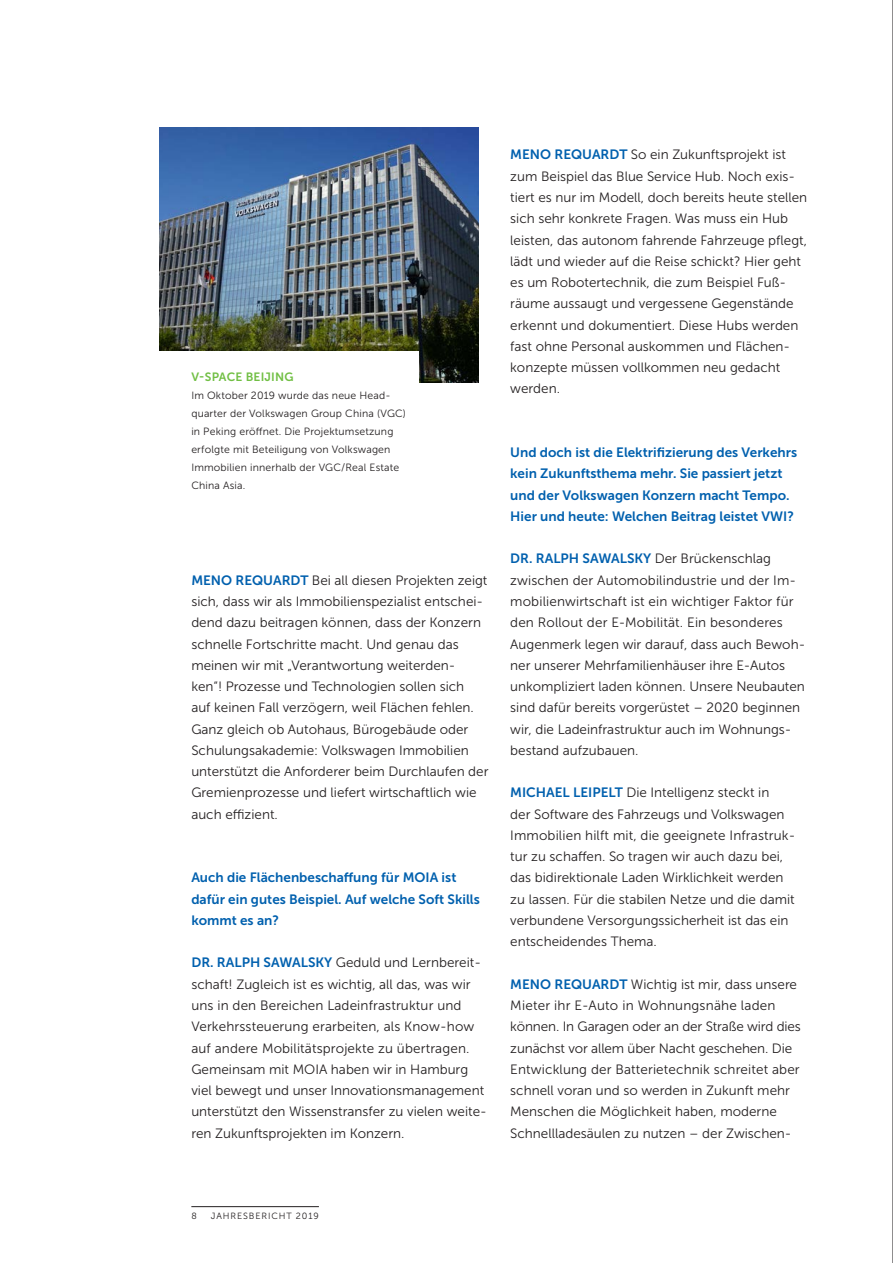
<style>
.page{position:relative;width:893px;height:1263px;background:#fff}
.page>*{position:absolute;margin:0;border:0;box-sizing:border-box;transform-origin:0 0}
.t1{font:13.5px/21.3px "Museo Sans 300";color:#231f20}
.t2{font:13.5px/21.3px "Museo Sans 700";color:#0160ae}
.t3{font:12px "Museo Sans 700";letter-spacing:.015em;color:#71bf44}
.t4{font:10.5px/18px "Museo Sans 300";letter-spacing:.015em;color:#231f20}
.t5{font:9px "Museo Sans 300";letter-spacing:.1em;color:#231f20}
.s1{font-family:"Museo Sans 700";color:#0160ae}
.s2{font-family:"Museo Sans 300";color:#231f20}
</style>
<div class="page">
<hr style="left:191px;top:1206px;width:128px;height:1px;background:#231f20">
<hr style="left:892px;top:0;width:1px;height:1263px;background:#231f20">
<img style="left:159px;top:128px;width:319px;height:255px">
<div style="left:128px;top:351px;width:291px;height:117px;background:#fff"></div>
<p class="t3" style="left:191px;top:370px;width:104px">V-SPACE BEIJING</p>
<p class="t4" style="left:191px;top:387px;width:216px">Im Oktober 2019 wurde das neue Head&shy;quarter der Volkswagen Group China (VGC) in Peking eröffnet. Die Projektumsetzung erfolgte mit Beteiligung von Volkswagen Immobilien innerhalb der VGC/Real Estate China Asia.</p>
<p class="t1" style="left:191px;top:569px;width:299px"><span class="s1">MENO REQUARDT</span> Bei all diesen Projekten zeigt sich, dass wir als Immobilienspezialist entschei&shy;dend dazu beitragen können, dass der Konzern schnelle Fortschritte macht. Und genau das meinen wir mit „Verantwortung weiterden&shy;ken“! Prozesse und Technologien sollen sich<br>auf keinen Fall verzögern, weil Flächen fehlen.<br>Ganz gleich ob Autohaus, Bürogebäude oder Schulungsakademie: Volkswagen Immobilien unterstützt die Anforderer beim Durchlaufen der Gremienprozesse und liefert wirtschaftlich wie auch effizient.</p>
<p class="t2" style="left:191px;top:867px;width:290px">Auch die Flächenbeschaffung für MOIA ist dafür ein gutes Beispiel. Auf welche Soft Skills kommt es an?</p>
<p class="t1" style="left:191px;top:952px;width:297px"><span class="s1">DR. RALPH SAWALSKY</span> Geduld und Lernbereit&shy;schaft! Zugleich ist es wichtig, all das, was wir uns in den Bereichen Ladeinfrastruktur und Verkehrssteuerung erarbeiten, als Know-how auf andere Mobilitätsprojekte zu übertragen.<br>Gemeinsam mit MOIA haben wir in Hamburg viel bewegt und unser Innovationsmanagement unterstützt den Wissenstransfer zu vielen weite&shy;ren Zukunftsprojekten im Konzern.</p>
<p class="t1" style="left:510px;top:144px;width:299px"><span class="s1">MENO REQUARDT</span> So ein Zukunftsprojekt ist zum Beispiel das Blue Service Hub. Noch exis&shy;tiert es nur im Modell, doch bereits heute stellen sich sehr konkrete Fragen. Was muss ein Hub leisten, das autonom fahrende Fahrzeuge pflegt, lädt und wieder auf die Reise schickt? Hier geht es um Robotertechnik, die zum Beispiel Fuß&shy;räume aussaugt und vergessene Gegenstände erkennt und dokumentiert. Diese Hubs werden fast ohne Personal auskommen und Flächen&shy;konzepte müssen vollkommen neu gedacht werden.</p>
<p class="t2" style="left:510px;top:442px;width:288px">Und doch ist die Elektrifizierung des Verkehrs kein Zukunftsthema mehr. Sie passiert jetzt und der Volkswagen Konzern macht Tempo.<br>Hier und heute: Welchen Beitrag leistet VWI?</p>
<p class="t2" style="left:510px;top:548px;width:262px">DR. RALPH SAWALSKY <span class="s2">Der Brückenschlag</span></p>
<p class="t1" style="left:510px;top:569px;width:297px">zwischen der Automobilindustrie und der Im&shy;mobilienwirtschaft ist ein wichtiger Faktor für den Rollout der E-Mobilität. Ein besonderes Augenmerk legen wir darauf, dass auch Bewoh&shy;ner unserer Mehrfamilienhäuser ihre E-Autos unkompliziert laden können. Unsere Neubauten sind dafür bereits vorgerüstet – 2020 beginnen wir, die Ladeinfrastruktur auch im Wohnungs&shy;bestand aufzubauen.</p>
<p class="t1" style="left:510px;top:782px;width:287px"><span class="s1">MICHAEL LEIPELT</span> Die Intelligenz steckt in<br>der Software des Fahrzeugs und Volkswagen Immobilien hilft mit, die geeignete Infrastruk&shy;tur zu schaffen. So tragen wir auch dazu bei, das bidirektionale Laden Wirklichkeit werden zu lassen. Für die stabilen Netze und die damit verbundene Versorgungssicherheit ist das ein entscheidendes Thema.</p>
<p class="t1" style="left:510px;top:973px;width:292px"><span class="s1">MENO REQUARDT</span> Wichtig ist mir, dass unsere Mieter ihr E-Auto in Wohnungsnähe laden können. In Garagen oder an der Straße wird dies zunächst vor allem über Nacht geschehen. Die Entwicklung der Batterietechnik schreitet aber schnell voran und so werden in Zukunft mehr Menschen die Möglichkeit haben, moderne Schnellladesäulen zu nutzen – der Zwischen-</p>
<p class="t5" style="left:191px;top:1211px;width:7px">8</p>
<p class="t5" style="left:211px;top:1211px;width:110px">JAHRESBERICHT 2019</p>
</div>
